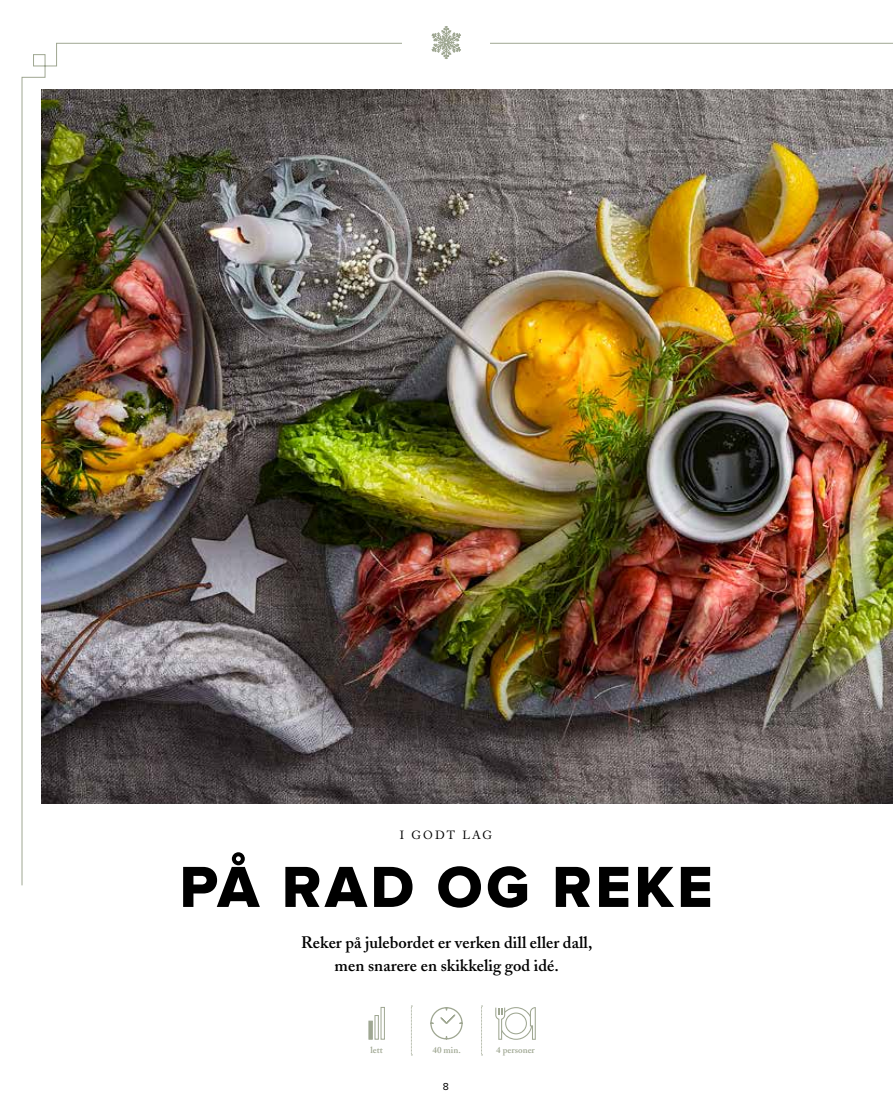
<style>
.page{position:relative;width:893px;height:1106px;background:#fff}
.page>*{position:absolute;margin:0;border:0;box-sizing:border-box;transform-origin:0 0}
.t1{font:60px "Proxima Nova Extrabld";letter-spacing:.06em;color:#000}
.t2{font:600 16.5px/22.5px "Adobe Caslon";letter-spacing:.005em;color:#000;text-align:center}
.t3{font:11.85px "Adobe Caslon";letter-spacing:.18em;color:#000}
.t4{font:10.5px "Proxima Nova";color:#000}
.t5{font:600 9px "Adobe Caslon";letter-spacing:.005em;color:#9fa792}
</style>
<div class="page">
<img style="left:21px;top:43px;width:872px;height:1013px">
<div style="left:403px;top:35px;width:87px;height:15px;background:#fff"></div>
<svg style="left:431px;top:26px;width:30px;height:33px"></svg>
<p class="t3" style="left:400px;top:828px;width:94px">I GODT LAG</p>
<h1 class="t1" style="left:180px;top:859px;width:534px">PÅ RAD OG REKE</h1>
<p class="t2" style="left:301px;top:931px;width:293px">Reker på julebordet er verken dill eller dall, men snarere en skikkelig god idé.</p>
<p class="t5" style="left:370px;top:1044px;width:14px">lett</p>
<p class="t5" style="left:433px;top:1044px;width:30px;rotate:1deg">40 min.</p>
<p class="t5" style="left:496px;top:1044px;width:40px">4 personer</p>
<p class="t4" style="left:443px;top:1081px;width:8px">8</p>
</div>
